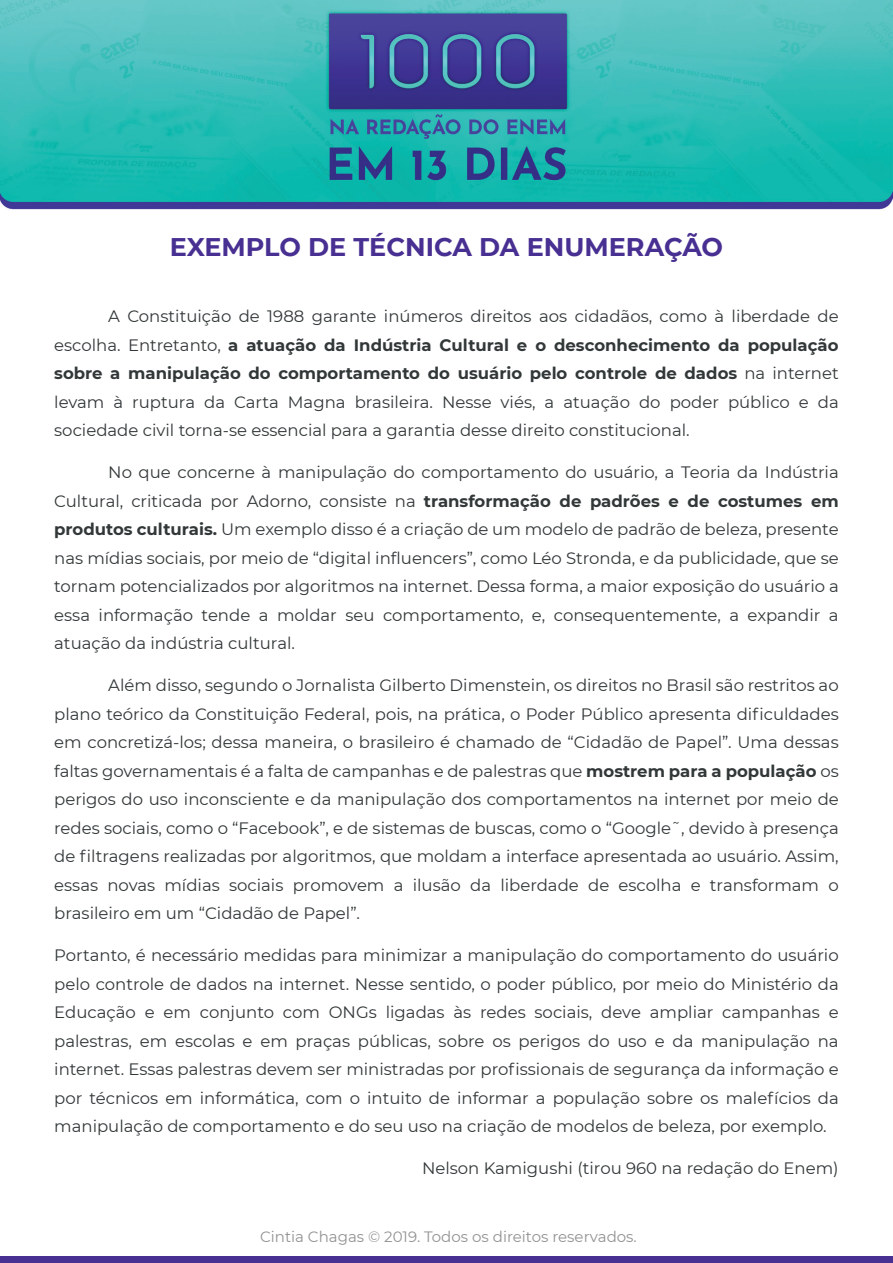
<style>
.page{position:relative;width:893px;height:1263px;background:#fff}
.page>*{position:absolute;margin:0;border:0;box-sizing:border-box;transform-origin:0 0}
.t1{font:700 25.5px "Montserrat";color:#482f92}
.t2{font:16.5px/28.5px "Montserrat";color:#323738;text-align:justify}
.t3{font:15px "Montserrat";color:#919293}
.s1{font-weight:700}
</style>
<div class="page">
<div style="left:0;top:1257px;width:893px;height:6px;background:#482f92"></div>
<img style="left:0;top:0;width:893px;height:210px">
<h1 class="t1" style="left:170px;top:228px;width:555px">EXEMPLO DE TÉCNICA DA ENUMERAÇÃO</h1>
<p class="t2" style="left:54px;top:302px;width:786px;text-indent:54px">A Constituição de 1988 garante inúmeros direitos aos cidadãos, como à liberdade de escolha. Entretanto, <span class="s1">a atuação da Indústria Cultural e o desconhecimento da população sobre a manipulação do comportamento do usuário pelo controle de dados</span> na internet levam à ruptura da Carta Magna brasileira. Nesse viés, a atuação do poder público e da sociedade civil torna-se essencial para a garantia desse direito constitucional.</p>
<p class="t2" style="left:54px;top:458px;width:786px;text-indent:54px">No que concerne à manipulação do comportamento do usuário, a Teoria da Indústria Cultural, criticada por Adorno, consiste na <span class="s1">transformação de padrões e de costumes em produtos culturais.</span> Um exemplo disso é a criação de um modelo de padrão de beleza, presente nas mídias sociais, por meio de “digital influencers”, como Léo Stronda, e da publicidade, que se tornam potencializados por algoritmos na internet. Dessa forma, a maior exposição do usuário a essa informação tende a moldar seu comportamento, e, consequentemente, a expandir a atuação da indústria cultural.</p>
<p class="t2" style="left:54px;top:671px;width:786px;text-indent:54px">Além disso, segundo o Jornalista Gilberto Dimenstein, os direitos no Brasil são restritos ao plano teórico da Constituição Federal, pois, na prática, o Poder Público apresenta dificuldades em concretizá-los; dessa maneira, o brasileiro é chamado de “Cidadão de Papel”. Uma dessas faltas governamentais é a falta de campanhas e de palestras que <span class="s1">mostrem para a população</span> os perigos do uso inconsciente e da manipulação dos comportamentos na internet por meio de redes sociais, como o “Facebook”, e de sistemas de buscas, como o “Google˜, devido à presença de filtragens realizadas por algoritmos, que moldam a interface apresentada ao usuário. Assim, essas novas mídias sociais promovem a ilusão da liberdade de escolha e transformam o brasileiro em um “Cidadão de Papel”.</p>
<p class="t2" style="left:54px;top:941px;width:786px">Portanto, é necessário medidas para minimizar a manipulação do comportamento do usuário pelo controle de dados na internet. Nesse sentido, o poder público, por meio do Ministério da Educação e em conjunto com ONGs ligadas às redes sociais, deve ampliar campanhas e palestras, em escolas e em praças públicas, sobre os perigos do uso e da manipulação na internet. Essas palestras devem ser ministradas por profissionais de segurança da informação e por técnicos em informática, com o intuito de informar a população sobre os malefícios da manipulação de comportamento e do seu uso na criação de modelos de beleza, por exemplo.</p>
<p class="t2" style="left:422px;top:1154px;width:418px">Nelson Kamigushi (tirou 960 na redação do Enem)</p>
<p class="t3" style="left:260px;top:1226px;width:378px">Cintia Chagas © 2019. Todos os direitos reservados.</p>
</div>
